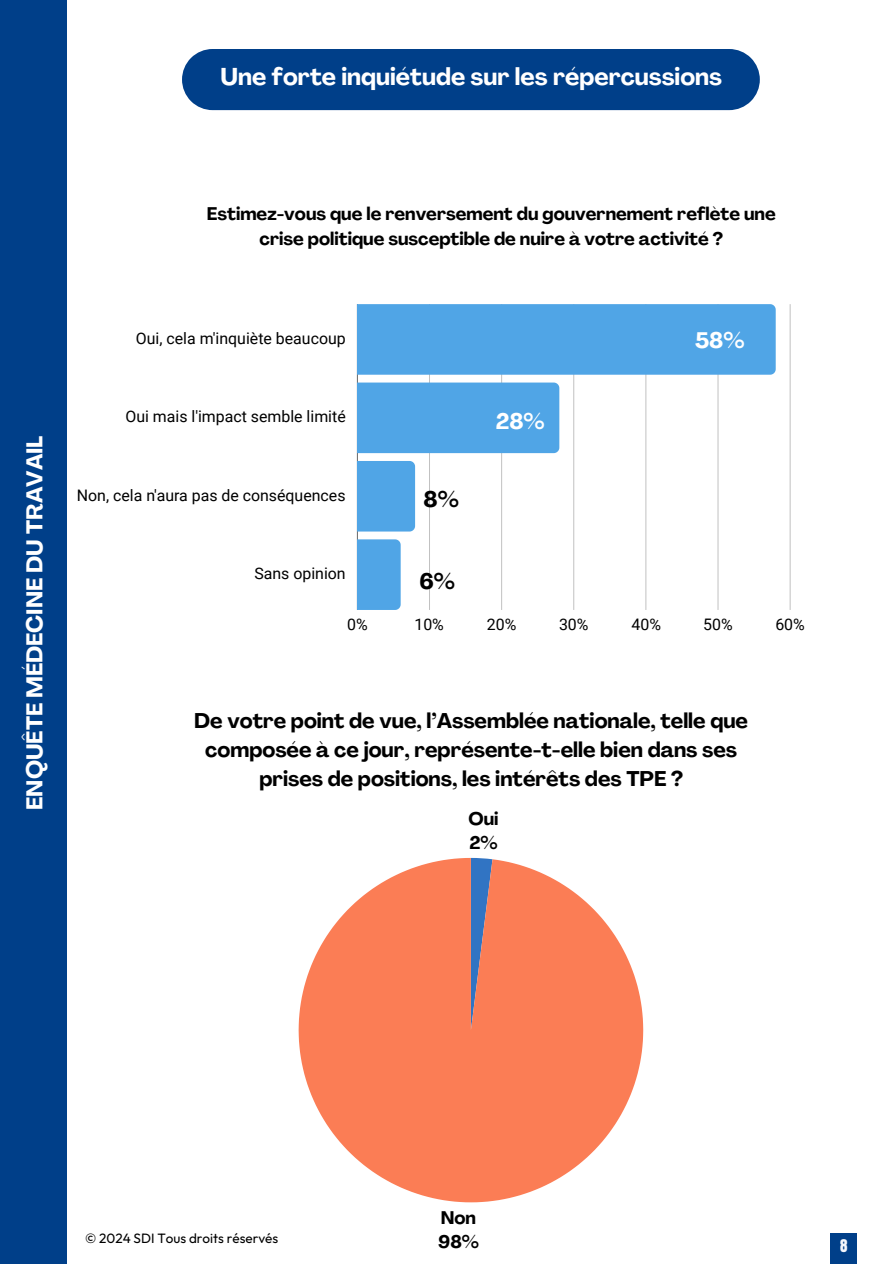
<style>
.page{position:relative;width:894px;height:1264px;background:#fff}
.page>*{position:absolute;margin:0;border:0;box-sizing:border-box;transform-origin:0 0}
.t1{font:700 24px "Agrandir";color:#fff}
.t2{font:700 22.5px "Agrandir";color:#fff}
.t3{font:700 22.2px "Agrandir";color:#fff}
.t4{font:700 22.2px "Agrandir";color:#000}
.t5{font:700 21px/29.2px "Agrandir";color:#000;text-align:center}
.t6{font:700 18px/23.4px "Agrandir";color:#000}
.t7{font:15.9px "Roboto";color:#000}
.t8{font:15px "Anton";color:#f4f6fc}
.t9{font:13.5px "Outfit";color:#000}
</style>
<div class="page">
<div style="left:0;top:0;width:66px;height:1263px;background:#003f89"></div>
<div style="left:830px;top:1232px;width:27px;height:31px;background:#003f89"></div>
<div style="left:182px;top:49px;width:577px;height:61px;background:#003f89"></div>
<hr style="left:357px;top:304px;width:1px;height:306px;background:#000;opacity:.6">
<hr style="left:429px;top:304px;width:1px;height:306px;background:#c1c1c1">
<hr style="left:501px;top:304px;width:1px;height:306px;background:#c9c9c9">
<hr style="left:573px;top:304px;width:1px;height:306px;background:#d1d1d1">
<hr style="left:645px;top:304px;width:1px;height:306px;background:#d9d9d9">
<hr style="left:717px;top:304px;width:1px;height:306px;background:#e1e1e1">
<hr style="left:789px;top:304px;width:1px;height:306px;background:#e8e8e8">
<div style="left:357px;top:304px;width:418px;height:71px;background:#50a5e6"></div>
<div style="left:357px;top:382px;width:202px;height:71px;background:#50a5e6"></div>
<div style="left:357px;top:461px;width:58px;height:70px;background:#50a5e6"></div>
<div style="left:357px;top:539px;width:43px;height:71px;background:#50a5e6"></div>
<svg style="left:298px;top:858px;width:345px;height:344px;fill:#fb7d55"></svg>
<p class="t1" style="left:220px;top:61px;width:503px">Une forte inquiétude sur les répercussions</p>
<p class="t6" style="left:207px;top:202px;width:570px;line-height:24.8px;text-align:center">Estimez-vous que le renversement du gouvernement reflète une crise politique susceptible de nuire à votre activité ?</p>
<p class="t2" style="left:21px;top:809px;width:376px;rotate:-90deg">ENQUÊTE MÉDECINE DU TRAVAIL</p>
<p class="t7" style="left:136px;top:327px;width:211px">Oui, cela m'inquiète beaucoup</p>
<p class="t3" style="left:695px;top:326px;width:51px">58%</p>
<p class="t7" style="left:125px;top:405px;width:222px">Oui mais l'impact semble limité</p>
<p class="t3" style="left:495px;top:407px;width:50px">28%</p>
<p class="t7" style="left:77px;top:483px;width:270px">Non, cela n'aura pas de conséquences</p>
<p class="t4" style="left:423px;top:486px;width:37px">8%</p>
<p class="t7" style="left:254px;top:562px;width:93px">Sans opinion</p>
<p class="t4" style="left:419px;top:567px;width:37px">6%</p>
<p class="t7" style="left:347px;top:613px;width:22px">0%</p>
<p class="t7" style="left:414px;top:613px;width:31px">10%</p>
<p class="t7" style="left:486px;top:613px;width:31px">20%</p>
<p class="t7" style="left:559px;top:613px;width:31px">30%</p>
<p class="t7" style="left:631px;top:613px;width:31px">40%</p>
<p class="t7" style="left:703px;top:613px;width:31px">50%</p>
<p class="t7" style="left:775px;top:613px;width:31px">60%</p>
<p class="t5" style="left:194px;top:705px;width:555px">De votre point de vue, l’Assemblée nationale, telle que composée à ce jour, représente-t-elle bien dans ses prises de positions, les intérêts des TPE ?</p>
<p class="t6" style="left:468px;top:807px;width:32px">Oui<br>2%</p>
<p class="t9" style="left:85px;top:1229px;width:194px">© 2024 SDI Tous droits réservés</p>
<p class="t6" style="left:438px;top:1206px;width:42px">Non<br>98%</p>
<p class="t8" style="left:840px;top:1238px;width:9px">8</p>
</div>
